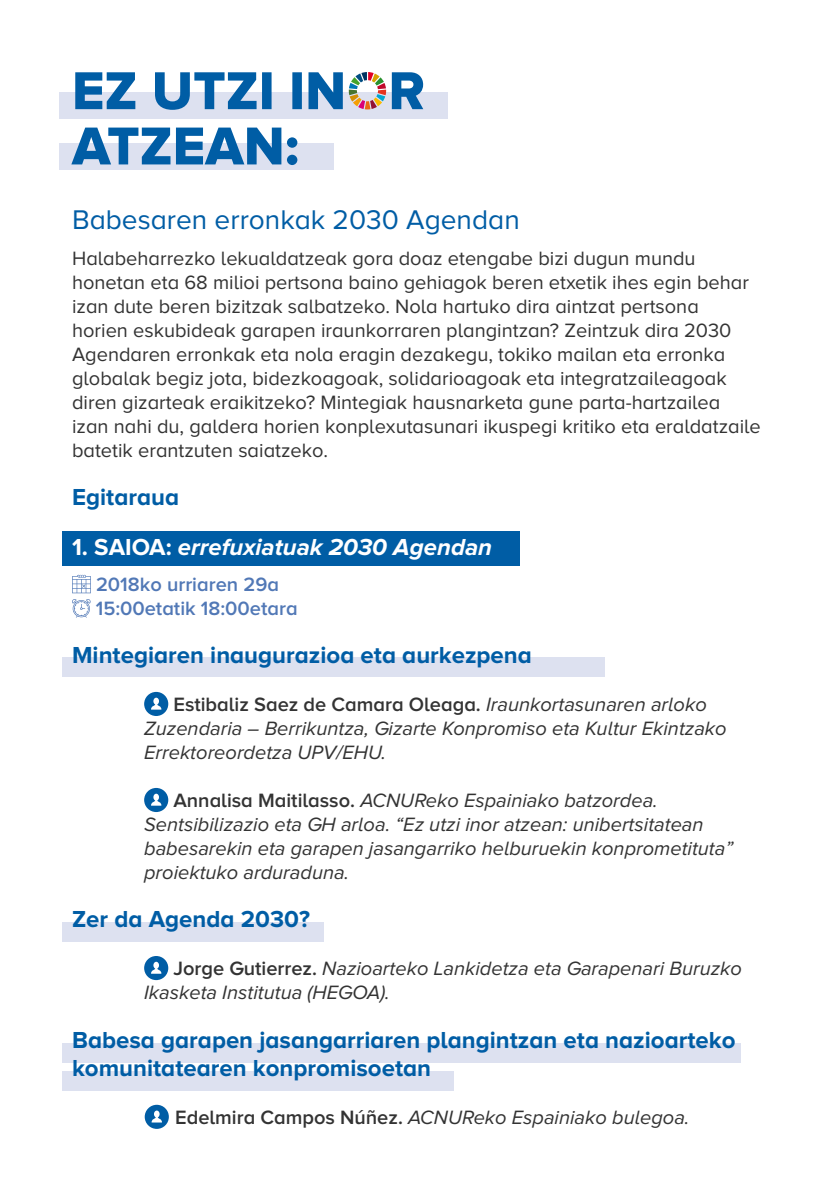
<style>
.page{position:relative;width:840px;height:1191px;background:#fff}
.page>*{position:absolute;margin:0;border:0;box-sizing:border-box;transform-origin:0 0}
.t1{font:28px "Proxima Nova A";color:#005da5}
.t2{font:700 24px/28.8px "Proxima Nova A";color:#005da5}
.t3{font:italic 700 24px "Proxima Nova A";color:#fff}
.t4{font:20px/24px "Proxima Nova A";color:#333}
.t5{font:italic 20px/24px "Proxima Nova A";color:#333}
.t6{font:600 20px/24px "Proxima Nova A";color:#5178b6}
.s1{font-style:normal}
.s2{font-weight:600;font-style:normal}
</style>
<div class="page">
<div style="left:62px;top:531px;width:457px;height:34px;background:#005da5"></div>
<div style="left:62px;top:657px;width:542px;height:19px;background:#dde1f0"></div>
<div style="left:62px;top:1043px;width:678px;height:19px;background:#dde1f0"></div>
<div style="left:62px;top:1071px;width:392px;height:19px;background:#dde1f0"></div>
<div style="left:62px;top:922px;width:261px;height:19px;background:#dde1f0"></div>
<svg style="left:72px;top:575px;width:19px;height:18px"></svg>
<svg style="left:72px;top:599px;width:19px;height:18px"></svg>
<svg style="left:144px;top:692px;width:24px;height:24px"></svg>
<svg style="left:144px;top:788px;width:24px;height:24px"></svg>
<svg style="left:144px;top:956px;width:24px;height:24px"></svg>
<div style="left:60px;top:93px;width:388px;height:26px;background:#dde1f0"></div>
<div style="left:60px;top:143px;width:274px;height:27px;background:#dde1f0"></div>
<svg style="left:71px;top:128px;width:226px;height:37px"></svg>
<svg style="left:75px;top:72px;width:348px;height:38px"></svg>
<svg style="left:145px;top:1104px;width:24px;height:24px"></svg>
<h1 class="t1" style="left:72px;top:204px;width:449px">Babesaren erronkak 2030 Agendan</h1>
<p class="t4" style="left:72px;top:246px;width:689px">Halabeharrezko lekualdatzeak gora doaz etengabe bizi dugun mundu honetan eta 68 milioi pertsona baino gehiagok beren etxetik ihes egin behar izan dute beren bizitzak salbatzeko. Nola hartuko dira aintzat pertsona<br>horien eskubideak garapen iraunkorraren plangintzan? Zeintzuk dira 2030<br>Agendaren erronkak eta nola eragin dezakegu, tokiko mailan eta erronka globalak begiz jota, bidezkoagoak, solidarioagoak eta integratzaileagoak diren gizarteak eraikitzeko? Mintegiak hausnarketa gune parta-hartzailea izan nahi du, galdera horien konplexutasunari ikuspegi kritiko eta eraldatzaile batetik erantzuten saiatzeko.</p>
<p class="t2" style="left:72px;top:482px;width:108px">Egitaraua</p>
<p class="t3" style="left:72px;top:533px;width:421px"><span class="s1">1. SAIOA:</span> errefuxiatuak 2030 Agendan</p>
<p class="t6" style="left:96px;top:572px;width:203px">2018ko urriaren 29a<br>15:00etatik 18:00etara</p>
<p class="t2" style="left:72px;top:640px;width:461px">Mintegiaren inaugurazioa eta aurkezpena</p>
<p class="t5" style="left:144px;top:692px;width:583px;text-indent:29px"><span class="s2">Estibaliz Saez de Camara Oleaga.</span> Iraunkortasunaren arloko<br>Zuzendaria – Berrikuntza, Gizarte Konpromiso eta Kultur Ekintzako<br>Errektoreordetza UPV/EHU.</p>
<p class="t5" style="left:144px;top:788px;width:590px;text-indent:29px"><span class="s2">Annalisa Maitilasso.</span> ACNUReko Espainiako batzordea.<br>Sentsibilizazio eta GH arloa. “Ez utzi inor atzean: unibertsitatean babesarekin eta garapen jasangarriko helburuekin konprometituta” proiektuko arduraduna.</p>
<p class="t2" style="left:72px;top:904px;width:239px">Zer da Agenda 2030?</p>
<p class="t5" style="left:144px;top:956px;width:599px;text-indent:29px"><span class="s2">Jorge Gutierrez.</span> Nazioarteko Lankidetza eta Garapenari Buruzko<br>Ikasketa Institutua (HEGOA).</p>
<p class="t2" style="left:72px;top:1024px;width:664px">Babesa garapen jasangarriaren plangintzan eta nazioarteko komunitatearen konpromisoetan</p>
<p class="t5" style="left:175px;top:1105px;width:515px"><span class="s2">Edelmira Campos Núñez.</span> ACNUReko Espainiako bulegoa.</p>
</div>
